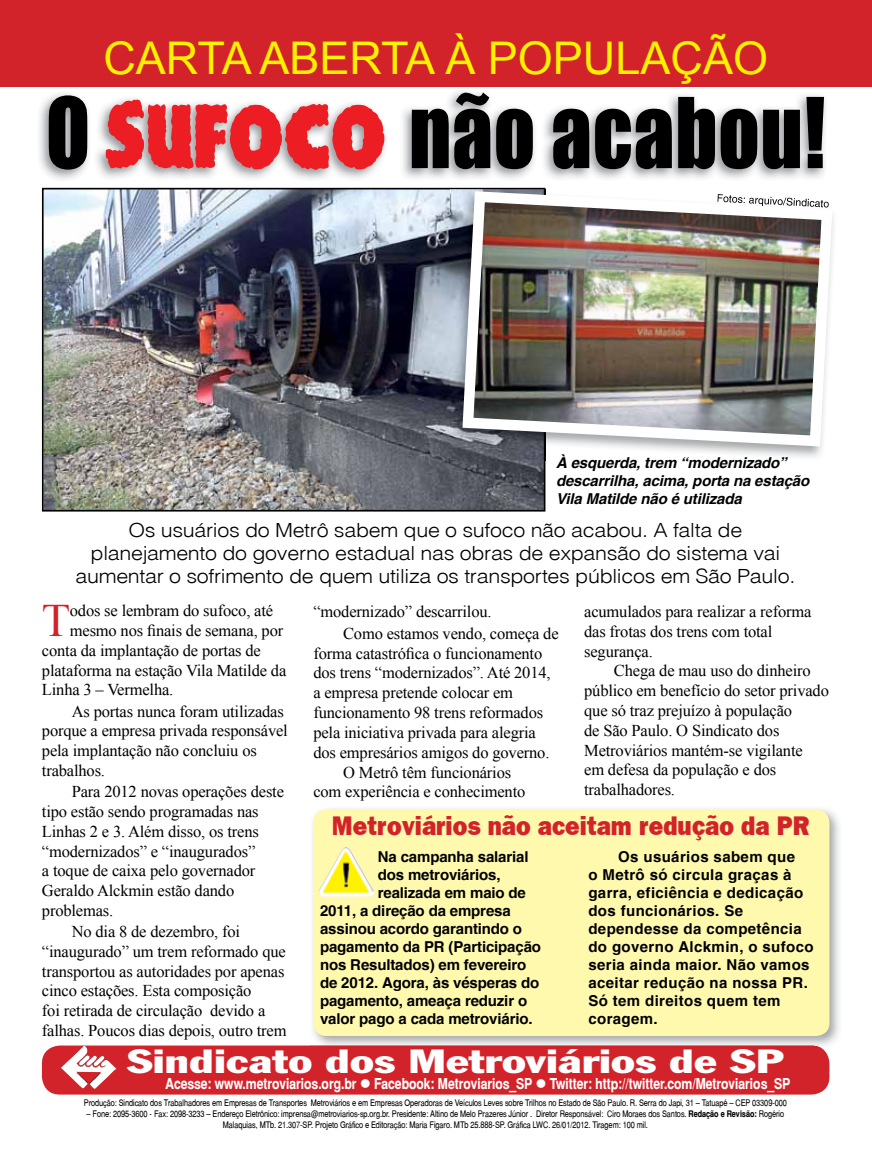
<style>
.page{position:relative;width:872px;height:1170px;background:#fff}
.page>*{position:absolute;margin:0;border:0;box-sizing:border-box;transform-origin:0 0}
.t1{font:90px "Impact";letter-spacing:.01em;color:#000;scale:.9 1}
.t2{font:46.35px "Times New Roman";color:#d2232a}
.t3{font:45px "Tivity UI Font 2";color:#fff200}
.t4{font:condensed 33px "Franklin Gothic";color:#fff;scale:1.5 1}
.t5{font:27px "Frankfurt Gothic Heavy Plain";color:#d2232a;scale:.9 1}
.t6{font:19.5px/23.4px "Switzerland Light Plain";letter-spacing:-.015em;color:#000;text-align:center;scale:1.1 1}
.t7{font:16.5px/19.8px "Times New Roman";letter-spacing:-.01em;color:#000}
.t8{font:700 15px "Switzerland";letter-spacing:-.01em;color:#000}
.t9{font:700 15px/18px "Switzerland";letter-spacing:.025em;color:#000}
.t10{font:700 15px "Switzerland Narrow";letter-spacing:-.01em;color:#fff}
.t11{font:italic 700 15px/18px "Switzerland";letter-spacing:-.01em;color:#000}
.t12{font:9px/10.8px "Switzerland Narrow Plain";letter-spacing:-.01em;color:#000;text-align:center}
.s1{font-family:"Rockstone";color:#ed1d24}
.s2{font-family:"Switzerland Narrow";font-weight:700}
</style>
<div class="page">
<div style="left:42px;top:1045px;width:787px;height:49px;background:#d2232a;border-radius:18px"></div>
<img style="left:59px;top:1045px;width:58px;height:44px">
<div style="left:0;top:0;width:872px;height:86px;background:#d2232a"></div>
<img style="left:39px;top:91px;width:787px;height:89px">
<img style="left:42px;top:188px;width:503px;height:323px">
<img style="left:545px;top:189px;width:289px;height:271px">
<img style="left:450px;top:189px;width:95px;height:271px">
<img style="left:462px;top:191px;width:370px;height:255px">
<img style="left:312px;top:809px;width:527px;height:237px">
<img style="left:310px;top:1045px;width:512px;height:3px">
<div style="left:313px;top:809px;width:516px;height:226px;background:#fff9ae;border-radius:13px"></div>
<img style="left:322px;top:848px;width:23px;height:37px">
<h3 class="t3" style="left:103px;top:33px;width:666px">CARTA ABERTA À POPULAÇÃO</h3>
<h1 class="t1" style="left:46px;top:63px;width:867px">O <span class="s1">SUFOCO</span> não acabou!</h1>
<p class="t11" style="left:556px;top:453px;width:255px">À esquerda, trem “modernizado” descarrilha, acima, porta na estação<br>Vila Matilde não é utilizada</p>
<p class="t6" style="left:76px;top:517px;width:656px">Os usuários do Metrô sabem que o sufoco não acabou. A falta de planejamento do governo estadual nas obras de expansão do sistema vai aumentar o sofrimento de quem utiliza os transportes públicos em São Paulo.</p>
<h2 class="t2" style="left:42px;top:589px;width:30px">T</h2>
<p class="t7" style="left:70px;top:600px;width:205px">odos se lembram do sufoco, até</p>
<p class="t7" style="left:70px;top:620px;width:215px">mesmo nos finais de semana, por</p>
<p class="t7" style="left:42px;top:640px;width:220px">conta da implantação de portas de</p>
<p class="t7" style="left:42px;top:660px;width:246px">plataforma na estação Vila Matilde da</p>
<p class="t7" style="left:42px;top:679px;width:133px">Linha 3 – Vermelha.</p>
<p class="t7" style="left:72px;top:700px;width:214px">As portas nunca foram utilizadas</p>
<p class="t7" style="left:42px;top:720px;width:247px">porque a empresa privada responsável</p>
<p class="t7" style="left:42px;top:740px;width:216px">pela implantação não concluiu os</p>
<p class="t7" style="left:42px;top:760px;width:65px">trabalhos.</p>
<p class="t7" style="left:72px;top:781px;width:214px">Para 2012 novas operações deste</p>
<p class="t7" style="left:42px;top:801px;width:218px">tipo estão sendo programadas nas</p>
<p class="t7" style="left:42px;top:821px;width:218px">Linhas 2 e 3. Além disso, os trens</p>
<p class="t7" style="left:42px;top:840px;width:215px">“modernizados” e “inaugurados”</p>
<p class="t7" style="left:42px;top:860px;width:215px">a toque de caixa pelo governador</p>
<p class="t7" style="left:42px;top:880px;width:194px">Geraldo Alckmin estão dando</p>
<p class="t7" style="left:42px;top:900px;width:73px">problemas.</p>
<p class="t7" style="left:72px;top:921px;width:170px">No dia 8 de dezembro, foi</p>
<p class="t7" style="left:42px;top:941px;width:245px">“inaugurado” um trem reformado que</p>
<p class="t7" style="left:42px;top:960px;width:244px">transportou as autoridades por apenas</p>
<p class="t7" style="left:42px;top:980px;width:211px">cinco estações. Esta composição</p>
<p class="t7" style="left:42px;top:1000px;width:225px">foi retirada de circulação devido a</p>
<p class="t7" style="left:42px;top:1020px;width:246px">falhas. Poucos dias depois, outro trem</p>
<p class="t7" style="left:343px;top:600px;width:217px;line-height:21.9px;text-indent:-30px">“modernizado” descarrilou.<br>Como estamos vendo, começa de</p>
<p class="t7" style="left:313px;top:643px;width:230px">forma catastrófica o funcionamento</p>
<p class="t7" style="left:313px;top:662px;width:239px">dos trens “modernizados”. Até 2014,</p>
<p class="t7" style="left:313px;top:682px;width:201px">a empresa pretende colocar em</p>
<p class="t7" style="left:313px;top:702px;width:231px">funcionamento 98 trens reformados</p>
<p class="t7" style="left:313px;top:722px;width:224px">pela iniciativa privada para alegria</p>
<p class="t7" style="left:313px;top:742px;width:238px">dos empresários amigos do governo.</p>
<p class="t7" style="left:343px;top:761px;width:170px">O Metrô têm funcionários</p>
<p class="t7" style="left:313px;top:781px;width:213px">com experiência e conhecimento</p>
<p class="t7" style="left:584px;top:601px;width:229px">acumulados para realizar a reforma das frotas dos trens com total segurança.</p>
<p class="t7" style="left:584px;top:660px;width:246px;text-indent:30px">Chega de mau uso do dinheiro público em benefício do setor privado que só traz prejuízo à população<br>de São Paulo. O Sindicato dos<br>Metroviários mantém-se vigilante<br>em defesa da população e dos trabalhadores.</p>
<h3 class="t5" style="left:332px;top:810px;width:532px">Metroviários não aceitam redução da PR</h3>
<p class="t8" style="left:378px;top:847px;width:152px">Na campanha salarial</p>
<p class="t8" style="left:378px;top:865px;width:124px">dos metroviários,</p>
<p class="t8" style="left:378px;top:883px;width:150px">realizada em maio de</p>
<p class="t8" style="left:320px;top:901px;width:192px">2011, a direção da empresa</p>
<p class="t8" style="left:320px;top:919px;width:203px">assinou acordo garantindo o</p>
<p class="t8" style="left:320px;top:937px;width:222px">pagamento da PR (Participação</p>
<p class="t8" style="left:320px;top:955px;width:208px">nos Resultados) em fevereiro</p>
<p class="t8" style="left:320px;top:973px;width:221px">de 2012. Agora, às vésperas do</p>
<p class="t8" style="left:320px;top:991px;width:209px">pagamento, ameaça reduzir o</p>
<p class="t8" style="left:320px;top:1009px;width:214px">valor pago a cada metroviário.</p>
<p class="t9" style="left:588px;top:847px;width:227px;text-indent:30px">Os usuários sabem que<br>o Metrô só circula graças à garra, eficiência e dedicação dos funcionários. Se dependesse da competência do governo Alckmin, o sufoco seria ainda maior. Não vamos aceitar redução na nossa PR.<br>Só tem direitos quem tem coragem.</p>
<h3 class="t4" style="left:127px;top:1040px;width:439px">Sindicato dos Metroviários de SP</h3>
<p class="t10" style="left:165px;top:1074px;width:626px">Acesse: www.metroviarios.org.br ● Facebook: Metroviarios_SP ● Twitter: http://twitter.com/Metroviarios_SP</p>
<p class="t12" style="left:84px;top:1097px;width:704px">Produção: Sindicato dos Trabalhadores em Empre sas de Transportes Metroviários e em Empresas Operadoras de Veículos Leves sobre Trilhos no Estado de São Paulo. R. Serra do Japi, 31 – Tatuapé – CEP 03309-000</p>
<p class="t12" style="left:87px;top:1107px;width:699px">– Fone: 2095-3600 - Fax: 2098-3233 – Endereço Eletrônico: imprensa@metroviarios-sp.org.br. Presidente: Altino de Melo Prazeres Júnior . Diretor Responsável: Ciro Moraes dos Santos. <span class="s2">Redação e Revisão:</span> Rogério<br>Malaquias, MTb. 21.307-SP. Projeto Gráfico e Editoração: Maria Figaro. MTb 25.888-SP. Gráfica LWC. 26/01/2012. Tiragem: 100 mil.</p>
</div>
